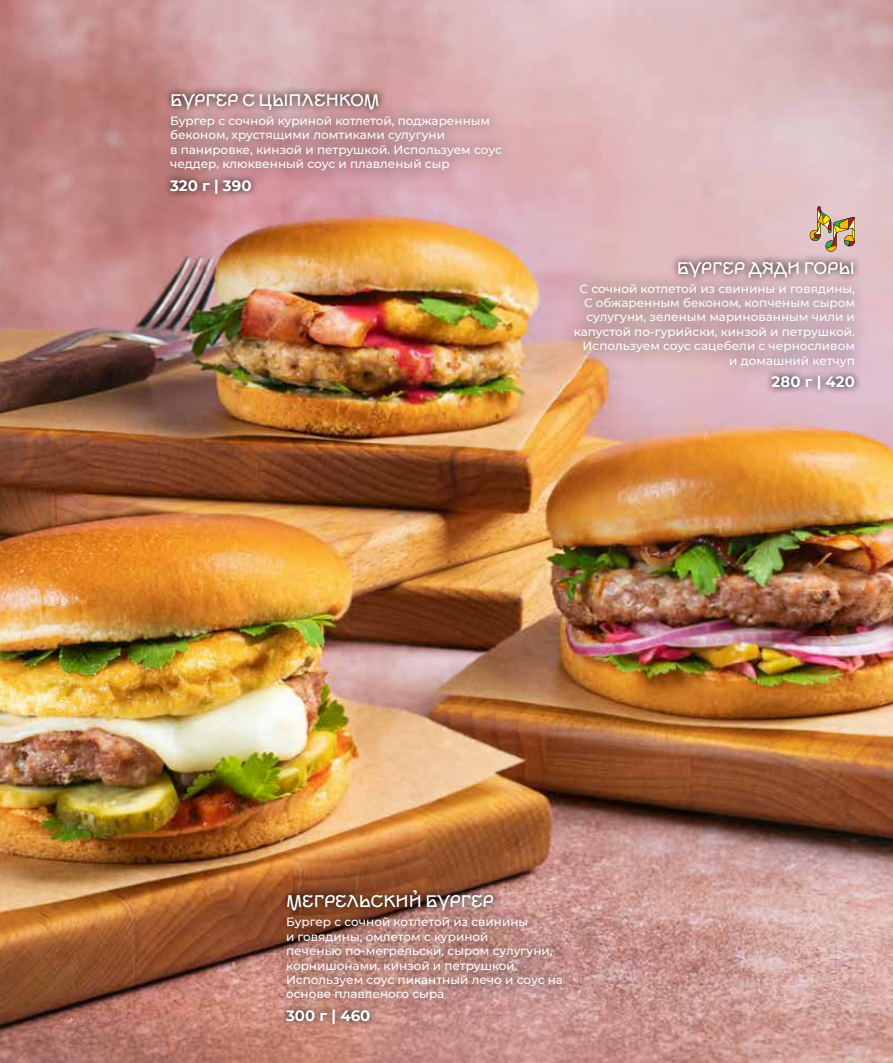
<style>
.page{position:relative;width:893px;height:1063px;background:#fff}
.page>*{position:absolute;margin:0;border:0;box-sizing:border-box;transform-origin:0 0}
.t1{font:18px "Kyiv Region";color:#fff}
.t2{font:700 15px "Montserrat";color:#fff}
.t3{font:500 12px/14.4px "Montserrat";color:#fff}
</style>
<div class="page">
<img style="left:0;top:0;width:893px;height:1063px">
<svg style="left:280px;top:883px;width:221px;height:20px;background:#79452d"></svg>
<svg style="left:671px;top:254px;width:190px;height:15px;background:#b99ba0"></svg>
<svg style="left:164px;top:86px;width:222px;height:16px;background:#ab8284"></svg>
<div style="left:272px;top:903px;width:305px;height:111px;background:#000;opacity:.67"></div>
<div style="left:560px;top:269px;width:309px;height:112px;background:#000;opacity:.67"></div>
<div style="left:156px;top:102px;width:359px;height:82px;background:#000;opacity:.67"></div>
<svg style="left:279px;top:1002px;width:98px;height:28px;background:#b27c70"></svg>
<svg style="left:765px;top:368px;width:97px;height:29px;background:#bfa2b0"></svg>
<svg style="left:163px;top:173px;width:95px;height:28px;background:#aa7376"></svg>
<svg style="left:809px;top:206px;width:46px;height:46px;background:#c5a989"></svg>
<h1 class="t1" style="left:170px;top:89px;width:211px">БУРГЕР С ЦЫПЛЕНКОМ</h1>
<p class="t3" style="left:170px;top:113px;width:333px">Бургер с сочной куриной котлетой, поджаренным беконом, хрустящими ломтиками сулугуни<br>в панировке, кинзой и петрушкой. Используем соус чеддер, клюквенный соус и плавленый сыр</p>
<p class="t2" style="left:170px;top:175px;width:83px">320 г | 390</p>
<h1 class="t1" style="left:677px;top:257px;width:180px">БУРГЕР ДЯДИ ГОРЫ</h1>
<p class="t3" style="left:574px;top:281px;width:283px;text-align:right">С сочной котлетой из свинины и говядины, С обжаренным беконом, копченым сыром сулугуни, зеленым маринованным чили и капустой по-гурийски, кинзой и петрушкой.<br>Используем соус сацебели с черносливом и домашний кетчуп</p>
<p class="t2" style="left:772px;top:371px;width:85px">280 г | 420</p>
<h1 class="t1" style="left:286px;top:890px;width:209px">МЕГРЕЛЬСКИЙ БУРГЕР</h1>
<p class="t3" style="left:286px;top:915px;width:278px">Бургер с сочной котлетой из свинины<br>и говядины, омлетом с куриной<br>печенью по-мегрельски, сыром сулугуни, корнишонами, кинзой и петрушкой.<br>Используем соус пикантный лечо и соус на основе плавленого сыра</p>
<p class="t2" style="left:286px;top:1004px;width:86px">300 г | 460</p>
</div>
